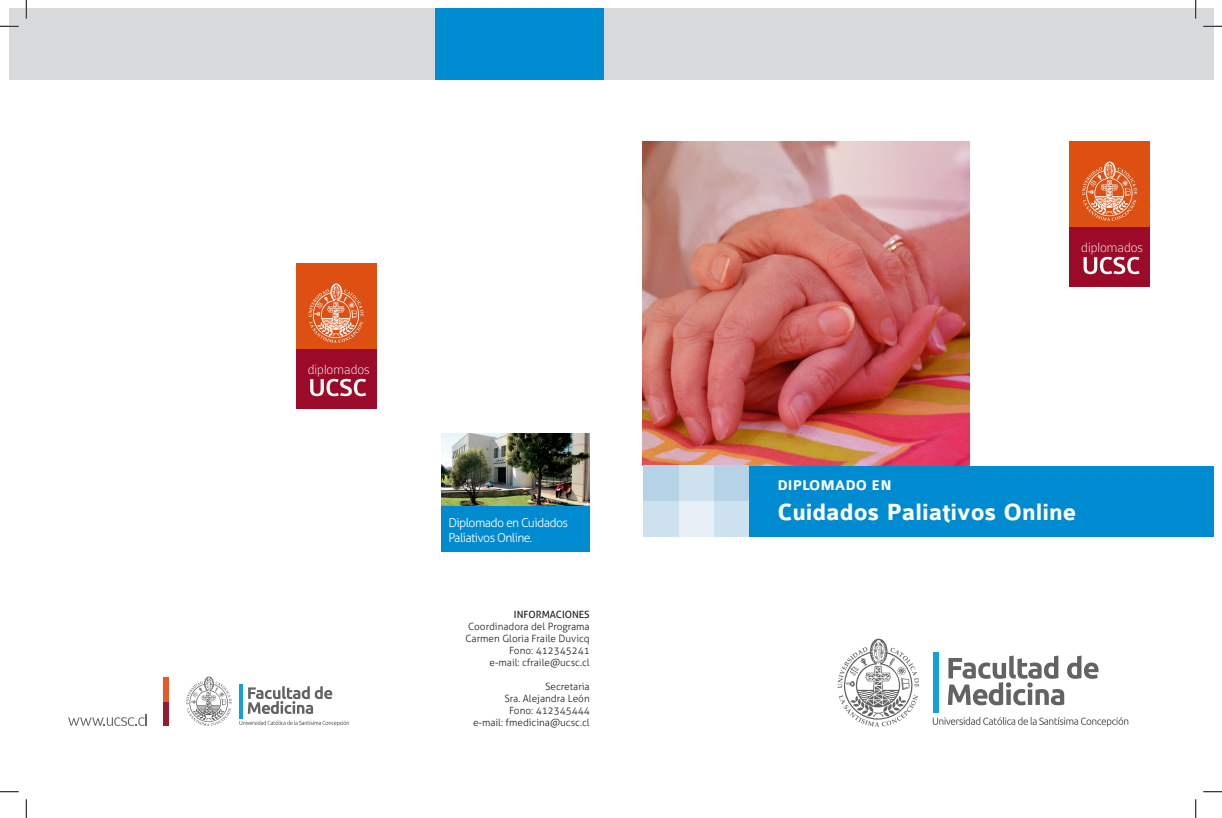
<style>
.page{position:relative;width:1222px;height:818px;background:#fff}
.page>*{position:absolute;margin:0;border:0;box-sizing:border-box;transform-origin:0 0}
.t1{font:700 25px "Colaborate";color:#fff}
.t2{font:700 15px "Colaborate";color:#fff}
.t3{font:100 14.25px "Colaborate";color:#fff}
.t4{font:300 12.38px "Aller";letter-spacing:-.05em;color:#fff}
.t5{font:300 10px "Aller";color:#231f20}
.t6{font:10px "Aller";color:#231f20}
</style>
<div class="page">
<div style="left:9px;top:9px;width:1204px;height:71px;background:#d9dadb"></div>
<div style="left:435px;top:9px;width:168px;height:71px;background:#008bd0"></div>
<svg style="left:933px;top:717px;width:195px;height:9px"></svg>
<div style="left:933px;top:652px;width:6px;height:61px;background:#12a0db"></div>
<svg style="left:948px;top:655px;width:150px;height:50px"></svg>
<svg style="left:838px;top:638px;width:81px;height:88px"></svg>
<svg style="left:239px;top:720px;width:110px;height:6px"></svg>
<hr style="left:239px;top:684px;width:4px;height:34px;background:#12a0db">
<svg style="left:248px;top:686px;width:84px;height:28px"></svg>
<svg style="left:186px;top:676px;width:46px;height:50px"></svg>
<div style="left:442px;top:505px;width:148px;height:46px;background:#008bd0"></div>
<svg style="left:68px;top:714px;width:79px;height:12px"></svg>
<div style="left:163px;top:701px;width:6px;height:24px;background:#981932"></div>
<div style="left:163px;top:677px;width:6px;height:24px;background:#e55a26"></div>
<img style="left:442px;top:433px;width:148px;height:72px">
<div style="left:296px;top:263px;width:81px;height:86px;background:#de4f12"></div>
<svg style="left:309px;top:283px;width:54px;height:60px"></svg>
<div style="left:296px;top:349px;width:81px;height:60px;background:#9c0a29"></div>
<svg style="left:310px;top:379px;width:56px;height:17px"></svg>
<div style="left:1069px;top:141px;width:81px;height:87px;background:#de4f12"></div>
<svg style="left:1082px;top:161px;width:55px;height:60px"></svg>
<div style="left:1069px;top:228px;width:81px;height:59px;background:#9c0a29"></div>
<svg style="left:1083px;top:257px;width:56px;height:17px"></svg>
<img style="left:643px;top:141px;width:327px;height:324px">
<div style="left:749px;top:465px;width:464px;height:71px;background:#008bd0"></div>
<div style="left:714px;top:465px;width:35px;height:36px;background:#b5d2e7"></div>
<div style="left:678px;top:465px;width:36px;height:36px;background:#cee1ef"></div>
<div style="left:643px;top:465px;width:35px;height:36px;background:#b5d2e7"></div>
<div style="left:714px;top:501px;width:35px;height:35px;background:#cee1ef"></div>
<div style="left:678px;top:501px;width:36px;height:35px;background:#e7f0f7"></div>
<div style="left:643px;top:501px;width:35px;height:35px;background:#cee1ef"></div>
<svg style="left:0;top:25px;width:19px;height:2px"></svg>
<svg style="left:1203px;top:25px;width:19px;height:2px"></svg>
<svg style="left:0;top:791px;width:19px;height:1px"></svg>
<svg style="left:1203px;top:791px;width:19px;height:1px"></svg>
<svg style="left:25px;top:0;width:2px;height:19px"></svg>
<svg style="left:25px;top:799px;width:2px;height:19px"></svg>
<svg style="left:1195px;top:0;width:1px;height:19px"></svg>
<svg style="left:1195px;top:799px;width:1px;height:19px"></svg>
<h3 class="t3" style="left:308px;top:361px;width:63px">diplomados</h3>
<p class="t4" style="left:448px;top:515px;width:121px">Diplomado en Cuidados</p>
<p class="t4" style="left:448px;top:529px;width:86px">Paliativos Online.</p>
<p class="t6" style="left:514px;top:608px;width:77px">INFORMACIONES</p>
<p class="t5" style="left:468px;top:620px;width:123px">Coordinadora del Programa</p>
<p class="t5" style="left:465px;top:632px;width:126px">Carmen Gloria Fraile Duvicq</p>
<p class="t5" style="left:509px;top:644px;width:82px">Fono: 412345241</p>
<p class="t5" style="left:489px;top:656px;width:102px">e-mail: cfraile@ucsc.cl</p>
<p class="t5" style="left:545px;top:680px;width:46px">Secretaria</p>
<p class="t5" style="left:504px;top:692px;width:87px">Sra. Alejandra León</p>
<p class="t5" style="left:509px;top:704px;width:82px">Fono: 412345444</p>
<p class="t5" style="left:473px;top:716px;width:118px">e-mail: fmedicina@ucsc.cl</p>
<p class="t2" style="left:777px;top:478px;width:116px">DIPLOMADO EN</p>
<h3 class="t3" style="left:1081px;top:239px;width:63px">diplomados</h3>
<p class="t1" style="left:777px;top:499px;width:300px">Cuidados Paliativos Online</p>
</div>
